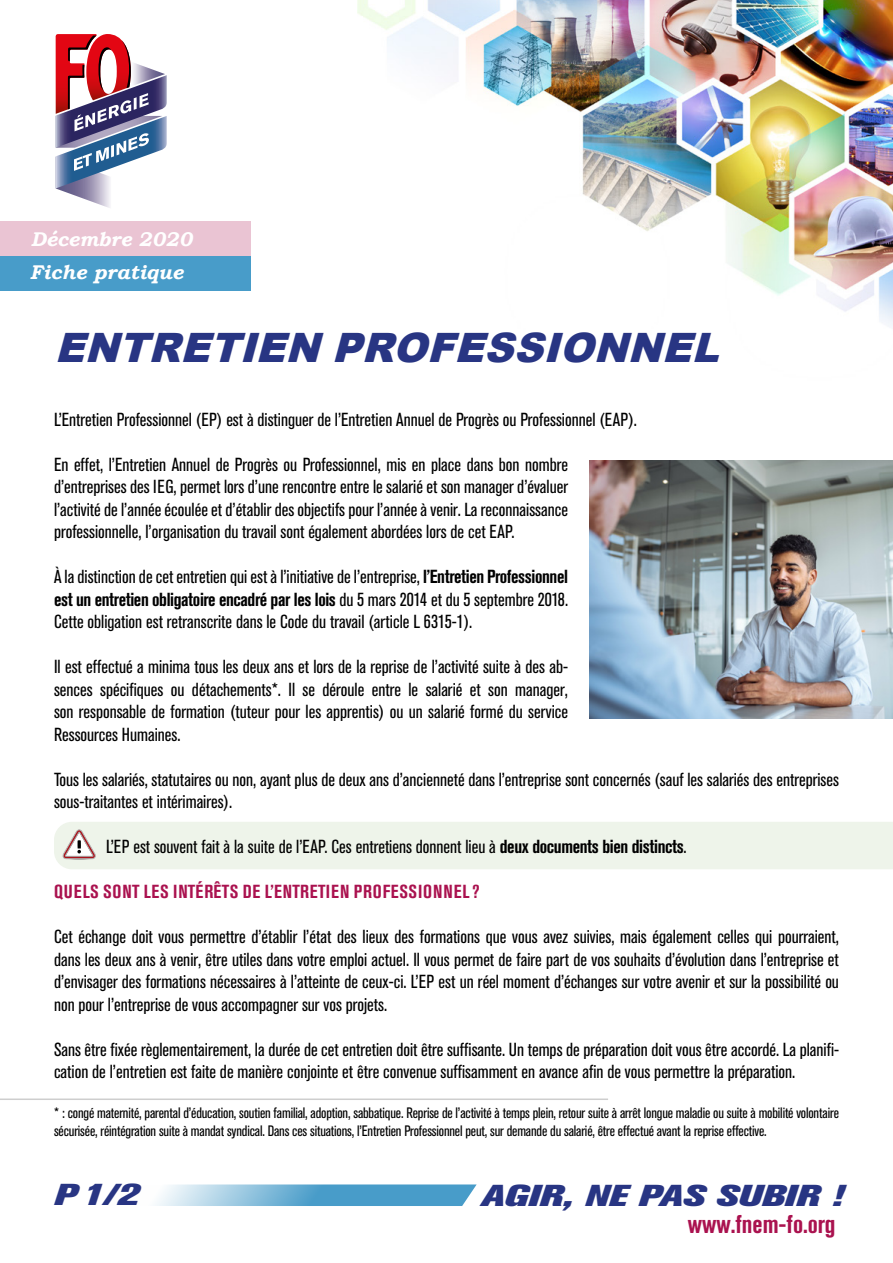
<style>
.page{position:relative;width:893px;height:1263px;background:#fff}
.page>*{position:absolute;margin:0;border:0;box-sizing:border-box;transform-origin:0 0}
.t1{font:italic 900 40.5px "Arial";color:#283583}
.t2{font:italic 800 30px "Akzidenz Grotesk Pro";color:#283583;scale:1.4 1}
.t3{font:700 condensed 25.5px "Akzidenz Grotesk Pro";color:#aa124f}
.t4{font:italic 700 19.8px "Bookman Old Style";color:#fff}
.t5{font:condensed 18.75px/22.5px "Akzidenz Grotesk Pro";color:#000;text-align:justify}
.t6{font:700 condensed 18.75px "Akzidenz Grotesk Pro";letter-spacing:.045em;color:#aa124f}
.t7{font:condensed 15px/18px "Akzidenz Grotesk Pro";letter-spacing:-.01em;color:#000}
.s1{font-weight:700}
</style>
<div class="page">
<svg style="left:155px;top:1184px;width:322px;height:22px"></svg>
<img style="left:357px;top:0;width:536px;height:327px">
<svg style="left:55px;top:34px;width:112px;height:174px"></svg>
<div style="left:0;top:256px;width:250px;height:35px;background:#489cc9"></div>
<div style="left:0;top:221px;width:250px;height:35px;background:#eac4d3"></div>
<div style="left:54px;top:822px;width:839px;height:47px;background:#eef4ea"></div>
<img style="left:589px;top:460px;width:304px;height:259px">
<hr style="left:0;top:1098px;width:608px;height:2px;background:#cecece">
<p class="t4" style="left:31px;top:224px;width:163px">Décembre 2020</p>
<p class="t4" style="left:30px;top:257px;width:155px">Fiche pratique</p>
<h1 class="t1" style="left:55px;top:318px;width:680px">ENTRETIEN PROFESSIONNEL</h1>
<p class="t5" style="left:54px;top:407px;width:584px">L’Entretien Professionnel (EP) est à distinguer de l’Entretien Annuel de Progrès ou Professionnel (EAP).</p>
<p class="t5" style="left:54px;top:452px;width:516px">En effet, l’Entretien Annuel de Progrès ou Professionnel, mis en place dans bon nombre d’entreprises des IEG, permet lors d’une rencontre entre le salarié et son manager d’évaluer l’activité de l’année écoulée et d’établir des objectifs pour l’année à venir. La reconnaissance professionnelle, l’organisation du travail sont également abordées lors de cet EAP.</p>
<p class="t5" style="left:54px;top:565px;width:516px">À la distinction de cet entretien qui est à l’initiative de l’entreprise, <span class="s1">l’Entretien Professionnel est un entretien obligatoire encadré par les lois</span> du 5 mars 2014 et du 5 septembre 2018.<br>Cette obligation est retranscrite dans le Code du travail (article L 6315-1).</p>
<p class="t5" style="left:54px;top:655px;width:516px">Il est effectué a minima tous les deux ans et lors de la reprise de l’activité suite à des ab&shy;sences spécifiques ou détachements*. Il se déroule entre le salarié et son manager, son responsable de formation (tuteur pour les apprentis) ou un salarié formé du service Ressources Humaines.</p>
<p class="t5" style="left:54px;top:767px;width:786px">Tous les salariés, statutaires ou non, ayant plus de deux ans d’ancienneté dans l’entreprise sont concernés (sauf les salariés des entreprises sous-traitantes et intérimaires).</p>
<p class="t5" style="left:106px;top:835px;width:582px">L’EP est souvent fait à la suite de l’EAP. Ces entretiens donnent lieu à <span class="s1">deux documents bien distincts</span>.</p>
<p class="t6" style="left:54px;top:879px;width:427px">QUELS SONT LES INTÉRÊTS DE L’ENTRETIEN PROFESSIONNEL?</p>
<p class="t5" style="left:54px;top:925px;width:787px">Cet échange doit vous permettre d’établir l’état des lieux des formations que vous avez suivies, mais également celles qui pourraient, dans les deux ans à venir, être utiles dans votre emploi actuel. Il vous permet de faire part de vos souhaits d’évolution dans l’entreprise et d’envisager des formations nécessaires à l’atteinte de ceux-ci. L’EP est un réel moment d’échanges sur votre avenir et sur la possibilité ou non pour l’entreprise de vous accompagner sur vos projets.</p>
<p class="t5" style="left:54px;top:1037px;width:787px">Sans être fixée règlementairement, la durée de cet entretien doit être suffisante. Un temps de préparation doit vous être accordé. La planifi&shy;cation de l’entretien est faite de manière conjointe et être convenue suffisamment en avance afin de vous permettre la préparation.</p>
<p class="t7" style="left:54px;top:1103px;width:786px">* : congé maternité, parental d’éducation, soutien familial, adoption, sabbatique. Reprise de l’activité à temps plein, retour suite à arrêt longue maladie ou suite à mobilité volontaire sécurisée, réintégration suite à mandat syndical. Dans ces situations, l’Entretien Professionnel peut, sur demande du salarié, être effectué avant la reprise effective.</p>
<h2 class="t2" style="left:54px;top:1175px;width:62px">P1/2</h2>
<h2 class="t2" style="left:481px;top:1176px;width:260px">AGIR, NE PAS SUBIR !</h2>
<h3 class="t3" style="left:688px;top:1208px;width:149px">www.fnem-fo.org</h3>
</div>
